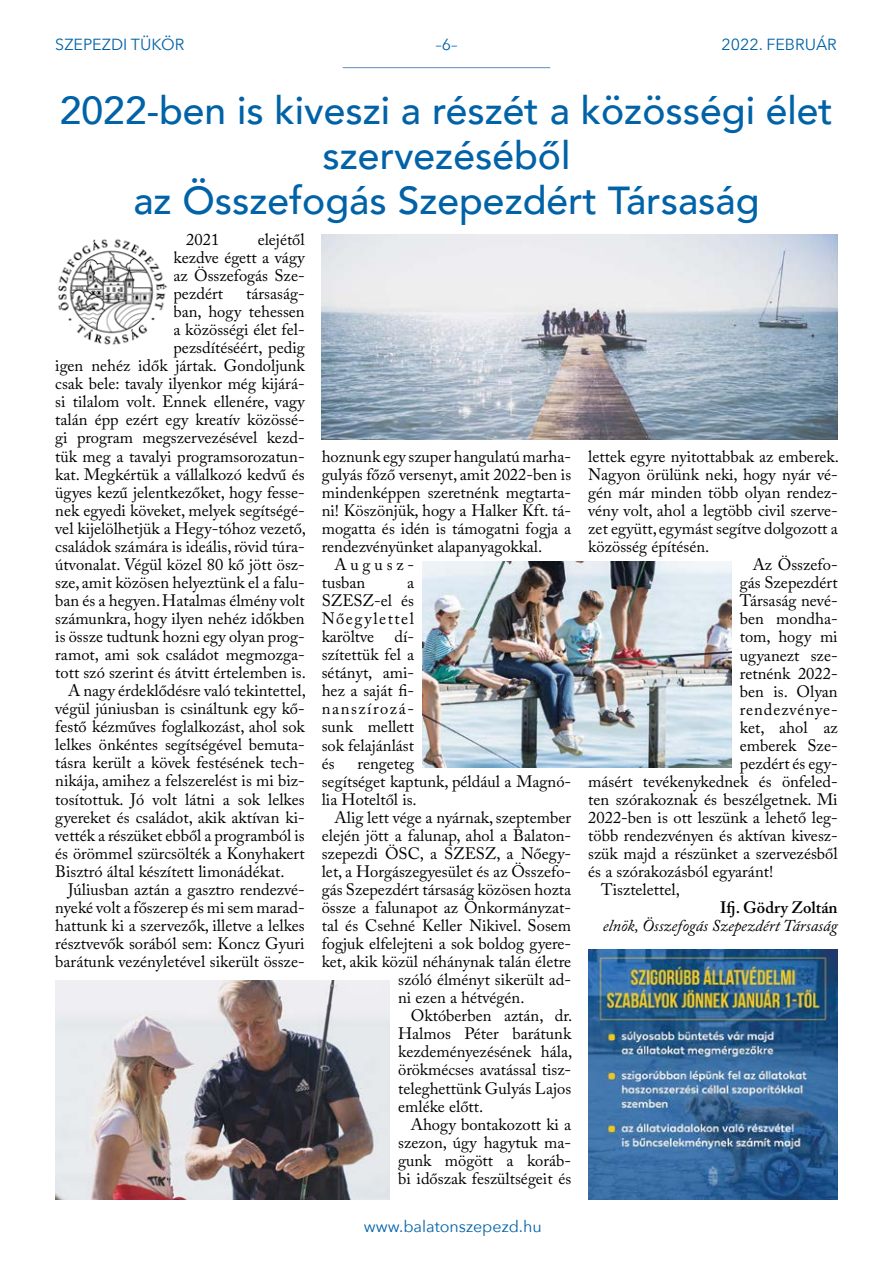
<style>
.page{position:relative;width:893px;height:1263px;background:#fff}
.page>*{position:absolute;margin:0;border:0;box-sizing:border-box;transform-origin:0 0}
.t1{font:500 39px/45px "Avenir";color:#0062a7;text-align:center}
.t2{font:16.5px/18px "Adobe Caslon Pro";color:#000;text-align:justify}
.t3{font:italic 16.5px "Adobe Caslon Pro";color:#000}
.t4{font:600 16.5px "Adobe Caslon Pro";color:#000}
.t5{font:16.5px "Adobe Caslon Pro";letter-spacing:.055em;color:#000}
.t6{font:16.05px "Avenir Next";color:#0062a7}
</style>
<div class="page">
<hr style="left:343px;top:67px;width:207px;height:1px;background:#668ac2">
<img style="left:55px;top:980px;width:335px;height:219px">
<img style="left:423px;top:562px;width:308px;height:206px">
<img style="left:57px;top:239px;width:111px;height:106px">
<img style="left:322px;top:235px;width:516px;height:205px">
<img style="left:588px;top:950px;width:250px;height:249px">
<p class="t6" style="left:55px;top:31px;width:131px">SZEPEZDI TÜKÖR</p>
<p class="t6" style="left:435px;top:31px;width:24px">–6–</p>
<p class="t6" style="left:721px;top:31px;width:117px">2022. FEBRUÁR</p>
<h1 class="t1" style="left:60px;top:86px;width:775px">2022-ben is kiveszi a részét a közösségi élet szervezéséből<br>az Összefogás Szepezdért Társaság</h1>
<p class="t2" style="left:186px;top:230px;width:34px">2021</p>
<p class="t2" style="left:173px;top:230px;width:133px;text-indent:84px">elejétől kezdve égett a vágy az Összefogás Sze&shy;pezdért</p>
<p class="t2" style="left:246px;top:284px;width:60px">társaság-</p>
<p class="t2" style="left:173px;top:302px;width:133px">ban, hogy tehessen</p>
<p class="t2" style="left:173px;top:320px;width:133px">a közösségi élet fel-</p>
<p class="t2" style="left:173px;top:338px;width:133px">pezsdítéséért, pedig</p>
<p class="t2" style="left:55px;top:357px;width:251px">igen nehéz idők jártak. Gondoljunk</p>
<p class="t2" style="left:55px;top:375px;width:251px">csak bele: tavaly ilyenkor még kijárá-</p>
<p class="t2" style="left:55px;top:393px;width:251px">si tilalom volt. Ennek ellenére, vagy</p>
<p class="t2" style="left:55px;top:411px;width:251px">talán épp ezért egy kreatív közössé-</p>
<p class="t2" style="left:55px;top:429px;width:251px">gi program megszervezésével kezd-</p>
<p class="t2" style="left:55px;top:447px;width:251px">tük meg a tavalyi programsorozatun-</p>
<p class="t2" style="left:55px;top:465px;width:251px">kat. Megkértük a vállalkozó kedvű és</p>
<p class="t2" style="left:55px;top:483px;width:251px">ügyes kezű jelentkezőket, hogy fesse-</p>
<p class="t2" style="left:55px;top:501px;width:251px">nek egyedi köveket, melyek segítségé-</p>
<p class="t2" style="left:55px;top:519px;width:252px">vel kijelölhetjük a Hegy-tóhoz vezető,</p>
<p class="t2" style="left:55px;top:537px;width:251px">családok számára is ideális, rövid túra-</p>
<p class="t2" style="left:55px;top:555px;width:251px">útvonalat. Végül közel 80 kő jött ös -</p>
<p class="t2" style="left:55px;top:573px;width:251px">sze, amit közösen helyeztünk el a falu-</p>
<p class="t2" style="left:55px;top:591px;width:251px">ban és a hegyen. Hatalmas élmény volt</p>
<p class="t2" style="left:55px;top:609px;width:251px">számunkra, hogy ilyen nehéz időkben</p>
<p class="t2" style="left:55px;top:627px;width:251px">is össze tudtunk hozni egy olyan prog-</p>
<p class="t2" style="left:55px;top:645px;width:251px">ramot, ami sok családot megmozga-</p>
<p class="t2" style="left:55px;top:663px;width:252px">tott szó szerint és átvitt értelemben is.</p>
<p class="t2" style="left:68px;top:681px;width:239px">A nagy érdeklődésre való tekintettel,</p>
<p class="t2" style="left:55px;top:699px;width:251px">végül júniusban is csináltunk egy kő-</p>
<p class="t2" style="left:55px;top:718px;width:251px">festő kézműves foglalkozást, ahol sok</p>
<p class="t2" style="left:55px;top:736px;width:251px">lelkes önkéntes segítségével bemuta-</p>
<p class="t2" style="left:55px;top:754px;width:251px">tásra került a kövek festésének tech-</p>
<p class="t2" style="left:55px;top:772px;width:251px">nikája, amihez a felszerelést is mi biz-</p>
<p class="t2" style="left:55px;top:790px;width:251px">tosítottuk. Jó volt látni a sok lelkes</p>
<p class="t2" style="left:55px;top:808px;width:251px">gyereket és családot, akik aktívan ki-</p>
<p class="t2" style="left:55px;top:826px;width:251px">vették a részüket ebből a programból is</p>
<p class="t2" style="left:55px;top:844px;width:251px">és örömmel szürcsölték a Konyhakert</p>
<p class="t2" style="left:55px;top:862px;width:231px">Bisztró által készített limonádékat.</p>
<p class="t2" style="left:68px;top:880px;width:238px">Júliusban aztán a gasztro rendezvé-</p>
<p class="t2" style="left:55px;top:898px;width:251px">nyeké volt a főszerep és mi sem marad-</p>
<p class="t2" style="left:55px;top:916px;width:251px">hattunk ki a szervezők, illetve a lelkes</p>
<p class="t2" style="left:55px;top:934px;width:251px">résztvevők sorából sem: Koncz Gyuri</p>
<p class="t2" style="left:55px;top:952px;width:251px">barátunk vezényletével sikerült össze-</p>
<p class="t2" style="left:322px;top:447px;width:251px">hoznunk egy szuper hangulatú marha-</p>
<p class="t2" style="left:322px;top:465px;width:251px">gulyás főző versenyt, amit 2022-ben is</p>
<p class="t2" style="left:322px;top:483px;width:251px">mindenképpen szeretnénk megtarta-</p>
<p class="t2" style="left:322px;top:501px;width:251px">ni! Köszönjük, hogy a Halker Kft. tá-</p>
<p class="t2" style="left:322px;top:519px;width:251px">mogatta és idén is támogatni fogja a</p>
<p class="t2" style="left:322px;top:537px;width:222px">rendezvényünket alapanyagokkal.</p>
<p class="t2" style="left:334px;top:555px;width:81px">Augusz-</p>
<p class="t2" style="left:322px;top:573px;width:45px">tusban</p>
<p class="t2" style="left:588px;top:447px;width:252px">lettek egyre nyitottabbak az emberek.</p>
<p class="t2" style="left:588px;top:465px;width:251px">Nagyon örülünk neki, hogy nyár vé-</p>
<p class="t2" style="left:588px;top:483px;width:251px">gén már minden több olyan rendez-</p>
<p class="t2" style="left:588px;top:501px;width:251px">vény volt, ahol a legtöbb civil szerve-</p>
<p class="t2" style="left:588px;top:519px;width:251px">zet együtt, egymást segítve dolgozott a</p>
<p class="t2" style="left:588px;top:537px;width:123px">közösség építésén.</p>
<p class="t2" style="left:753px;top:555px;width:87px">Az Összefo-</p>
<p class="t2" style="left:740px;top:574px;width:99px">gás Szepezdért</p>
<p class="t2" style="left:740px;top:592px;width:99px">Társaság nevé-</p>
<p class="t2" style="left:740px;top:610px;width:99px">ben mondha-</p>
<p class="t2" style="left:740px;top:628px;width:99px">tom, hogy mi</p>
<p class="t2" style="left:740px;top:646px;width:99px">ugyanezt sze-</p>
<p class="t2" style="left:740px;top:664px;width:99px">retnénk 2022-</p>
<p class="t2" style="left:740px;top:682px;width:99px">ben is. Olyan</p>
<p class="t5" style="left:740px;top:699px;width:99px">rendezvénye-</p>
<p class="t2" style="left:740px;top:718px;width:99px">ket, ahol az</p>
<p class="t2" style="left:740px;top:736px;width:99px">emberek Sze-</p>
<p class="t2" style="left:740px;top:754px;width:99px">pezdért és egy-</p>
<p class="t2" style="left:588px;top:772px;width:251px">másért tevékenykednek és önfeled-</p>
<p class="t2" style="left:588px;top:790px;width:251px">ten szórakoznak és beszélgetnek. Mi</p>
<p class="t2" style="left:588px;top:808px;width:251px">2022-ben is ott leszünk a lehető leg-</p>
<p class="t2" style="left:588px;top:826px;width:251px">több rendezvényen és aktívan kives -</p>
<p class="t2" style="left:588px;top:844px;width:251px">szük majd a részünket a szervezésből</p>
<p class="t2" style="left:588px;top:862px;width:187px">és a szórakozásból egyaránt!</p>
<p class="t2" style="left:601px;top:880px;width:80px">Tisztelettel,</p>
<p class="t4" style="left:720px;top:898px;width:119px">Ifj. Gödry Zoltán</p>
<p class="t3" style="left:603px;top:916px;width:236px">elnök, Összefogás Szepezdért Társaság</p>
<p class="t2" style="left:322px;top:573px;width:94px;text-indent:85px">a SZESZ-el és Nőegylettel karöltve dí&shy;szítettük fel a sétányt, ami&shy;hez a saját fi&shy;nanszírozá&shy;sunk mellett sok felajánlást és</p>
<p class="t2" style="left:322px;top:754px;width:251px;text-align:left;text-indent:36px">rengeteg<br>segítséget kaptunk, például a Magnó&shy;lia Hoteltől is.</p>
<p class="t2" style="left:334px;top:808px;width:238px">Alig lett vége a nyárnak, szeptember</p>
<p class="t2" style="left:322px;top:826px;width:251px">elején jött a falunap, ahol a Balaton-</p>
<p class="t2" style="left:322px;top:844px;width:251px">szepezdi ÖSC, a SZESZ, a Nőegy-</p>
<p class="t2" style="left:322px;top:862px;width:251px">let, a Horgászegyesület és az Összefo-</p>
<p class="t2" style="left:322px;top:880px;width:251px">gás Szepezdért társaság közösen hozta</p>
<p class="t2" style="left:322px;top:898px;width:251px">össze a falunapot az Önkormányzat-</p>
<p class="t2" style="left:322px;top:916px;width:251px">tal és Csehné Keller Nikivel. Sosem</p>
<p class="t2" style="left:322px;top:934px;width:251px">fogjuk elfelejteni a sok boldog gyere-</p>
<p class="t2" style="left:322px;top:952px;width:251px">ket, akik közül néhánynak talán életre</p>
<p class="t2" style="left:398px;top:970px;width:175px">szóló élményt sikerült ad-</p>
<p class="t2" style="left:398px;top:988px;width:128px">ni ezen a hétvégén.</p>
<p class="t2" style="left:411px;top:1007px;width:163px">Októberben aztán, dr.</p>
<p class="t2" style="left:398px;top:1025px;width:175px">Halmos Péter barátunk</p>
<p class="t2" style="left:398px;top:1043px;width:176px">kezdeményezésének hála,</p>
<p class="t2" style="left:398px;top:1061px;width:175px">örökmécses avatással tisz-</p>
<p class="t2" style="left:398px;top:1079px;width:175px">teleghettünk Gulyás Lajos</p>
<p class="t2" style="left:398px;top:1097px;width:87px">emléke előtt.</p>
<p class="t2" style="left:411px;top:1115px;width:162px">Ahogy bontakozott ki a</p>
<p class="t2" style="left:398px;top:1133px;width:175px">szezon, úgy hagytuk ma-</p>
<p class="t2" style="left:398px;top:1151px;width:175px">gunk mögött a koráb-</p>
<p class="t2" style="left:398px;top:1169px;width:175px">bi időszak feszültségeit és</p>
<p class="t6" style="left:364px;top:1213px;width:179px">www.balatonszepezd.hu</p>
</div>
